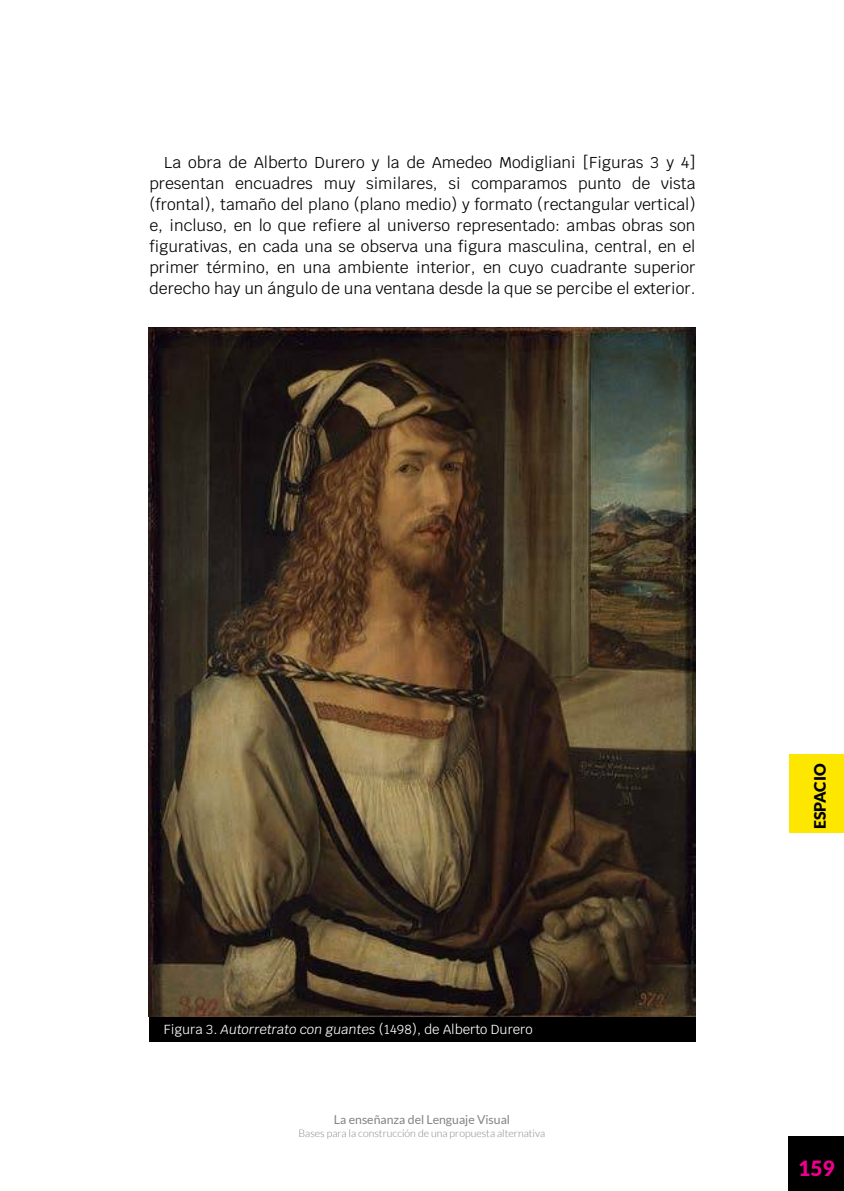
<style>
.page{position:relative;width:844px;height:1191px;background:#fff}
.page>*{position:absolute;margin:0;border:0;box-sizing:border-box;transform-origin:0 0}
.t1{font:900 21px "Lato";color:#ec008c}
.t2{font:15.75px/21px "Krub";color:#000;text-align:justify}
.t3{font:900 15.75px "Lato";color:#000}
.t4{font:13.12px "Krub";color:#fff}
.t5{font:12.25px "Lato";color:#808285}
.t6{font:300 10.5px "Lato";color:#808285}
.s1{font-style:italic}
</style>
<div class="page">
<div style="left:788px;top:1136px;width:55px;height:55px;background:#000"></div>
<div style="left:789px;top:754px;width:54px;height:79px;background:#fde700"></div>
<img style="left:149px;top:327px;width:546px;height:689px">
<div style="left:149px;top:1016px;width:546px;height:25px;background:#000"></div>
<p class="t2" style="left:149px;top:152px;width:547px;text-indent:15px">La obra de Alberto Durero y la de Amedeo Modigliani [Figuras 3 y 4] presentan encuadres muy similares, si comparamos punto de vista (frontal), tamaño del plano (plano medio) y formato (rectangular vertical) e, incluso, en lo que refiere al universo representado: ambas obras son figurativas, en cada una se observa una figura masculina, central, en el primer término, en una ambiente interior, en cuyo cuadrante superior derecho hay un ángulo de una ventana desde la que se percibe el exterior.</p>
<p class="t4" style="left:164px;top:1018px;width:370px">Figura 3. <span class="s1">Autorretrato con guantes</span> (1498), de Alberto Durero</p>
<p class="t5" style="left:334px;top:1113px;width:178px">La enseñanza del Lenguaje Visual</p>
<p class="t6" style="left:298px;top:1127px;width:248px">Bases para la construcción de una propuesta alternativa</p>
<p class="t3" style="left:810px;top:829px;width:67px;rotate:-90deg">ESPACIO</p>
<h1 class="t1" style="left:798px;top:1156px;width:38px">159</h1>
</div>
